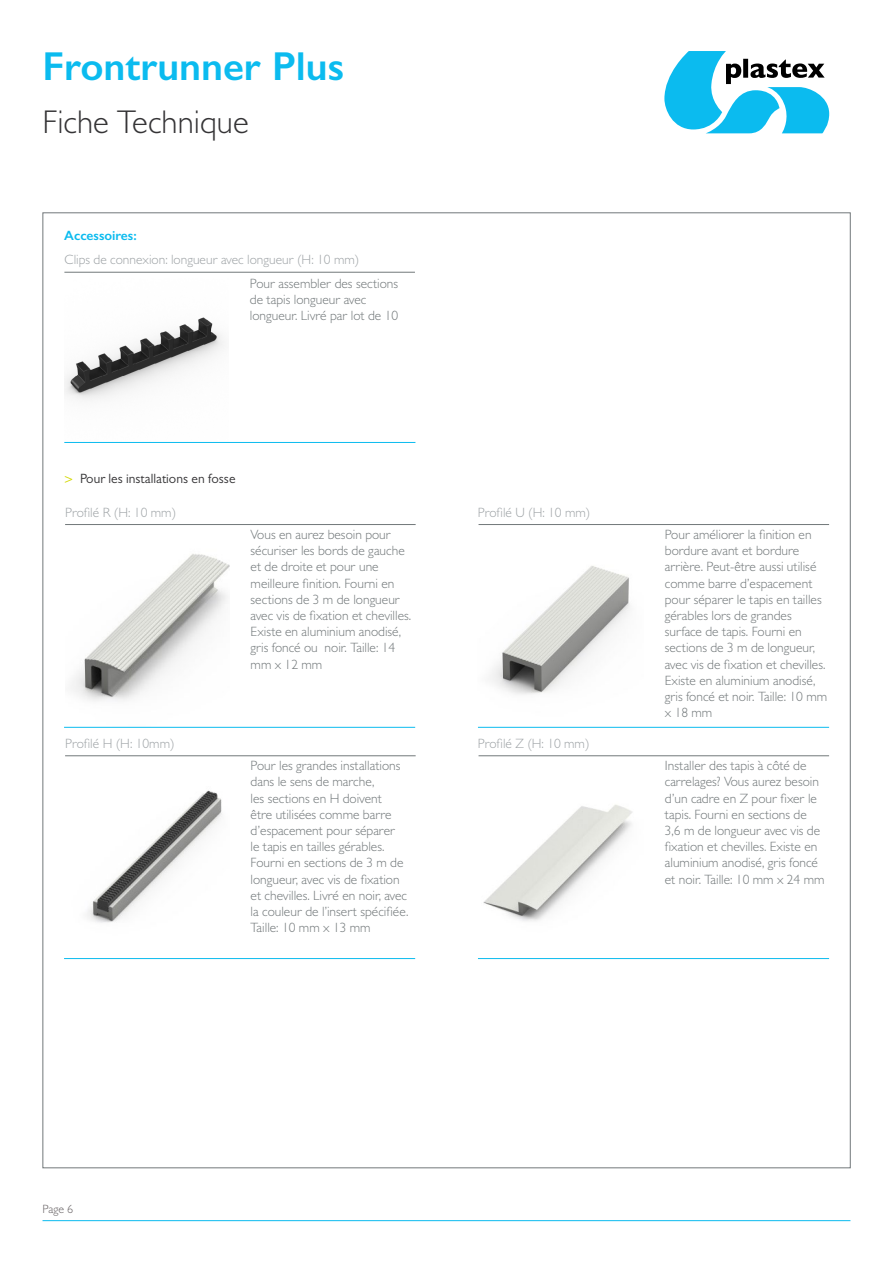
<style>
.page{position:relative;width:893px;height:1263px;background:#fff}
.page>*{position:absolute;margin:0;border:0;box-sizing:border-box;transform-origin:0 0}
.t1{font:600 40.5px "Gill Sans";color:#0bbbef}
.t2{font:300 33px "Gill Sans";color:#353436}
.t3{font:300 13.5px/16.2px "Gill Sans";color:#72787a}
.t4{font:300 13.5px "Gill Sans";color:#9ea3a6}
.t5{font:13.5px "Gill Sans";color:#353436}
.t6{font:600 13.5px "Gill Sans";color:#0bbbef}
.t7{font:300 12px "Gill Sans";color:#656062}
.s1{color:#d3d800}
</style>
<div class="page">
<svg style="left:664px;top:51px;width:165px;height:82px"></svg>
<hr style="left:43px;top:1220px;width:807px;height:1px;background:#0bbbef">
<hr style="left:64px;top:272px;width:351px;height:1px;background:#72787a">
<img style="left:65px;top:317px;width:159px;height:125px">
<hr style="left:64px;top:442px;width:351px;height:1px;background:#0bbbef">
<hr style="left:479px;top:755px;width:350px;height:1px;background:#72787a">
<img style="left:483px;top:804px;width:149px;height:117px">
<hr style="left:478px;top:958px;width:351px;height:1px;background:#0bbbef">
<hr style="left:65px;top:755px;width:351px;height:1px;background:#72787a">
<img style="left:87px;top:790px;width:135px;height:133px">
<hr style="left:64px;top:958px;width:351px;height:1px;background:#0bbbef">
<hr style="left:479px;top:524px;width:350px;height:1px;background:#72787a">
<img style="left:478px;top:566px;width:166px;height:161px">
<hr style="left:478px;top:727px;width:351px;height:1px;background:#0bbbef">
<hr style="left:65px;top:524px;width:351px;height:1px;background:#72787a">
<img style="left:65px;top:554px;width:164px;height:173px">
<hr style="left:64px;top:727px;width:351px;height:1px;background:#0bbbef">
<h1 class="t1" style="left:43px;top:42px;width:303px">Frontrunner Plus</h1>
<h2 class="t2" style="left:43px;top:102px;width:208px">Fiche Technique</h2>
<p class="t6" style="left:64px;top:227px;width:74px">Accessoires:</p>
<p class="t4" style="left:65px;top:252px;width:296px">Clips de connexion: longueur avec longueur (H: 10 mm)</p>
<p class="t3" style="left:250px;top:275px;width:150px">Pour assembler des sections de tapis longueur avec longueur. Livré par lot de 10</p>
<p class="t5" style="left:64px;top:470px;width:173px"><span class="s1">&gt;</span> Pour les installations en fosse</p>
<p class="t4" style="left:65px;top:504px;width:112px">Profilé R (H: 10 mm)</p>
<p class="t4" style="left:65px;top:735px;width:111px">Profilé H (H: 10mm)</p>
<p class="t3" style="left:251px;top:526px;width:162px">Vous en aurez besoin pour sécuriser les bords de gauche et de droite et pour une meilleure finition. Fourni en sections de 3 m de longueur avec vis de fixation et chevilles.<br>Existe en aluminium anodisé, gris foncé ou noir. Taille: 14 mm x 12 mm</p>
<p class="t3" style="left:251px;top:757px;width:159px">Pour les grandes installations dans le sens de marche,<br>les sections en H doivent<br>être utilisées comme barre d’espacement pour séparer<br>le tapis en tailles gérables.<br>Fourni en sections de 3 m de longueur, avec vis de fixation et chevilles. Livré en noir, avec la couleur de l’insert spécifiée.<br>Taille: 10 mm x 13 mm</p>
<p class="t4" style="left:478px;top:504px;width:114px">Profilé U (H: 10 mm)</p>
<p class="t4" style="left:478px;top:735px;width:113px">Profilé Z (H: 10 mm)</p>
<p class="t3" style="left:665px;top:526px;width:164px">Pour améliorer la finition en bordure avant et bordure arrière. Peut-être aussi utilisé comme barre d’espacement pour séparer le tapis en tailles gérables lors de grandes surface de tapis. Fourni en sections de 3 m de longueur, avec vis de fixation et chevilles.<br>Existe en aluminium anodisé, gris foncé et noir. Taille: 10 mm x 18 mm</p>
<p class="t3" style="left:665px;top:757px;width:161px">Installer des tapis à côté de carrelages? Vous aurez besoin d’un cadre en Z pour fixer le tapis. Fourni en sections de<br>3,6 m de longueur avec vis de fixation et chevilles. Existe en aluminium anodisé, gris foncé et noir. Taille: 10 mm x 24 mm</p>
<p class="t7" style="left:43px;top:1202px;width:32px">Page 6</p>
</div>
